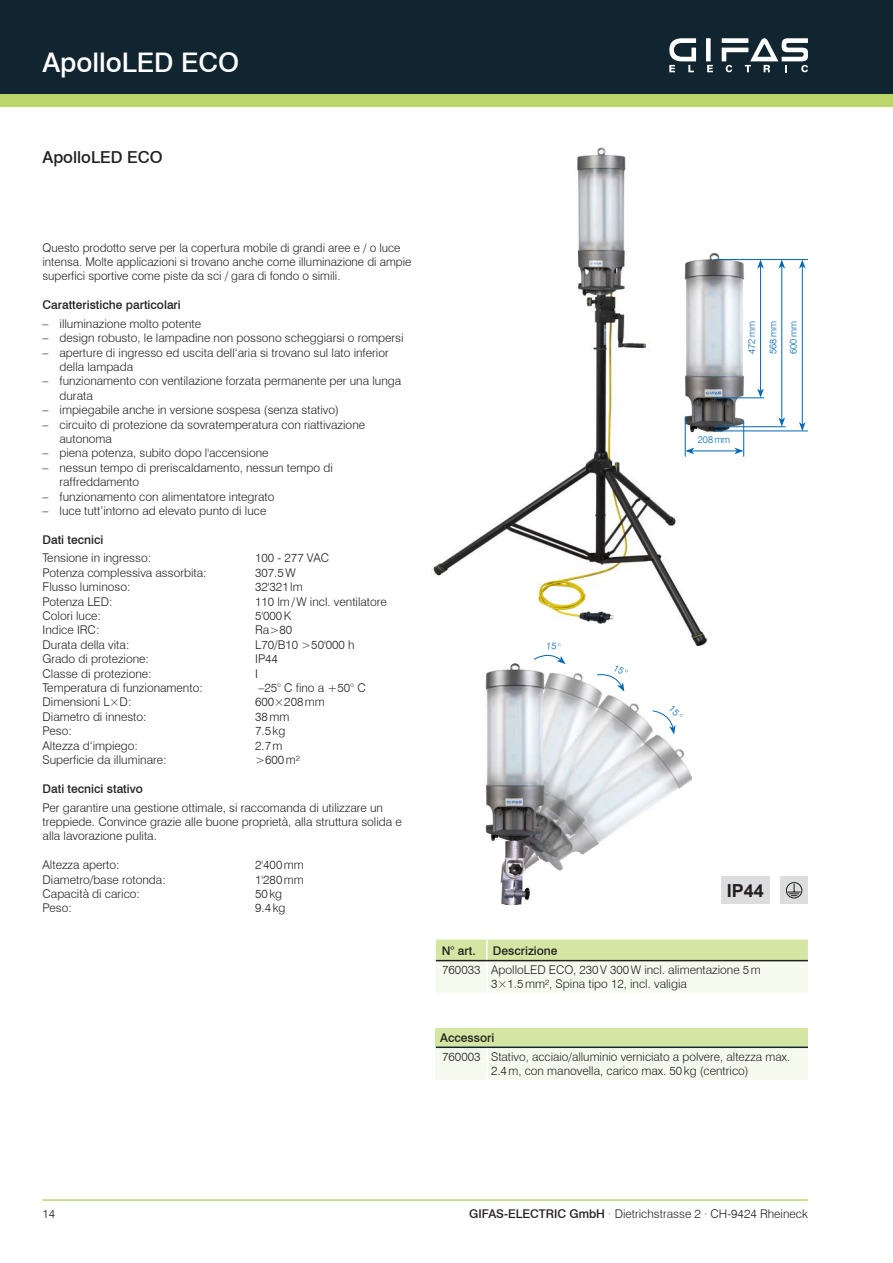
<style>
.page{position:relative;width:893px;height:1263px;background:#fff}
.page>*{position:absolute;margin:0;border:0;box-sizing:border-box;transform-origin:0 0}
.t1{font:500 27px "Swiss 721 BT";color:#fff}
.t2{font:700 18px "Arial";color:#231f20}
.t3{font:500 16.5px "Swiss 721 BT";color:#231f20}
.t4{font:300 12px/14.4px "Swiss 721 BT";color:#231f20}
.t5{font:500 12px "Swiss 721 BT";color:#231f20}
.t6{font:300 9.75px/21.3px "Swiss 721 BT";color:#0168b3}
.s1{font-weight:500}
</style>
<div class="page">
<div style="left:0;top:89px;width:893px;height:17px;background:#bbd76a"></div>
<div style="left:0;top:0;width:893px;height:94px;background:#112530"></div>
<hr style="left:43px;top:1199px;width:765px;height:2px;background:#bbd76a">
<div style="left:706px;top:38px;width:5px;height:23px;background:#fff"></div>
<svg style="left:669px;top:38px;width:27px;height:34px"></svg>
<svg style="left:707px;top:65px;width:6px;height:7px"></svg>
<svg style="left:722px;top:38px;width:86px;height:34px"></svg>
<img style="left:433px;top:147px;width:276px;height:499px">
<img style="left:681px;top:252px;width:69px;height:185px">
<hr style="left:714px;top:259px;width:94px;height:1px;background:#0168b3">
<hr style="left:714px;top:398px;width:50px;height:1px;background:#0168b3">
<hr style="left:692px;top:451px;width:45px;height:1px;background:#0168b3">
<svg style="left:686px;top:448px;width:8px;height:6px"></svg>
<svg style="left:734px;top:448px;width:9px;height:6px"></svg>
<hr style="left:685px;top:417px;width:1px;height:40px;background:#0168b3">
<hr style="left:743px;top:422px;width:1px;height:35px;background:#0168b3">
<hr style="left:714px;top:426px;width:72px;height:1px;background:#0168b3">
<hr style="left:714px;top:431px;width:94px;height:1px;background:#0168b3">
<hr style="left:760px;top:266px;width:1px;height:125px;background:#0168b3">
<svg style="left:757px;top:260px;width:7px;height:9px"></svg>
<svg style="left:757px;top:388px;width:7px;height:10px"></svg>
<hr style="left:781px;top:266px;width:1px;height:154px;background:#0168b3">
<svg style="left:778px;top:260px;width:7px;height:9px"></svg>
<svg style="left:778px;top:417px;width:7px;height:9px"></svg>
<hr style="left:802px;top:266px;width:1px;height:158px;background:#0168b3">
<svg style="left:799px;top:260px;width:7px;height:9px"></svg>
<svg style="left:799px;top:422px;width:7px;height:9px"></svg>
<img style="left:485px;top:663px;width:206px;height:241px">
<div style="left:780px;top:876px;width:28px;height:28px;background:#dcdddf"></div>
<div style="left:721px;top:876px;width:49px;height:28px;background:#dcdddf"></div>
<svg style="left:786px;top:882px;width:16px;height:16px"></svg>
<svg style="left:436px;top:939px;width:372px;height:54px;background:#e7f0cf"></svg>
<hr style="left:486px;top:961px;width:2px;height:32px;background:#fff">
<hr style="left:486px;top:939px;width:2px;height:21px;background:#fff">
<hr style="left:436px;top:960px;width:51px;height:1px;background:#231f20">
<hr style="left:487px;top:960px;width:321px;height:1px;background:#231f20">
<div style="left:436px;top:1028px;width:372px;height:19px;background:#d5e6a4"></div>
<div style="left:436px;top:1047px;width:51px;height:32px;background:#f6faee"></div>
<div style="left:487px;top:1047px;width:321px;height:32px;background:#f6faee"></div>
<hr style="left:436px;top:1046px;width:51px;height:2px;background:#112530">
<hr style="left:487px;top:1046px;width:321px;height:2px;background:#112530">
<hr style="left:486px;top:1048px;width:2px;height:31px;background:#fff">
<svg style="left:534px;top:642px;width:32px;height:22px"></svg>
<svg style="left:597px;top:664px;width:31px;height:28px"></svg>
<svg style="left:652px;top:705px;width:31px;height:29px"></svg>
<h1 class="t1" style="left:43px;top:46px;width:198px">ApolloLED ECO</h1>
<h3 class="t3" style="left:43px;top:147px;width:122px">ApolloLED ECO</h3>
<p class="t4" style="left:43px;top:240px;width:370px">Questo prodotto serve per la copertura mobile di grandi aree e / o luce intensa. Molte applicazioni si trovano anche come illuminazione di ampie superfici sportive come piste da sci / gara di fondo o simili.</p>
<p class="t5" style="left:43px;top:298px;width:140px">Caratteristiche particolari</p>
<p class="t4" style="left:43px;top:316px;width:160px">– illuminazione molto potente</p>
<p class="t4" style="left:43px;top:331px;width:363px">– design robusto, le lampadine non possono scheggiarsi o rompersi</p>
<p class="t4" style="left:60px;top:345px;width:331px;text-indent:-17px">– aperture di ingresso ed uscita dell‘aria si trovano sul lato inferior della lampada</p>
<p class="t4" style="left:60px;top:374px;width:343px;text-indent:-17px">– funzionamento con ventilazione forzata permanente per una lunga durata</p>
<p class="t4" style="left:43px;top:403px;width:298px">– impiegabile anche in versione sospesa (senza stativo)</p>
<p class="t4" style="left:60px;top:417px;width:307px;text-indent:-17px">– circuito di protezione da sovratemperatura con riattivazione autonoma</p>
<p class="t4" style="left:43px;top:446px;width:228px">– piena potenza, subito dopo l'accensione</p>
<p class="t4" style="left:60px;top:460px;width:275px;text-indent:-17px">– nessun tempo di preriscaldamento, nessun tempo di raffreddamento</p>
<p class="t4" style="left:43px;top:489px;width:233px">– funzionamento con alimentatore integrato</p>
<p class="t4" style="left:43px;top:503px;width:225px">– luce tutt’intorno ad elevato punto di luce</p>
<p class="t5" style="left:43px;top:532px;width:62px">Dati tecnici</p>
<p class="t4" style="left:43px;top:551px;width:110px">Tensione in ingresso:</p>
<p class="t4" style="left:255px;top:551px;width:76px">100 - 277 VAC</p>
<p class="t4" style="left:43px;top:565px;width:166px">Potenza complessiva assorbita:</p>
<p class="t4" style="left:255px;top:565px;width:42px">307.5W</p>
<p class="t4" style="left:43px;top:580px;width:90px">Flusso luminoso:</p>
<p class="t4" style="left:255px;top:580px;width:49px">32'321lm</p>
<p class="t4" style="left:43px;top:594px;width:72px">Potenza LED:</p>
<p class="t4" style="left:255px;top:594px;width:133px">110 lm/W incl. ventilatore</p>
<p class="t4" style="left:43px;top:608px;width:60px">Colori luce:</p>
<p class="t4" style="left:255px;top:608px;width:38px">5'000K</p>
<p class="t4" style="left:43px;top:623px;width:59px">Indice IRC:</p>
<p class="t4" style="left:255px;top:623px;width:38px">Ra&gt;80</p>
<p class="t4" style="left:43px;top:637px;width:88px">Durata della vita:</p>
<p class="t4" style="left:255px;top:637px;width:101px">L70/B10 &gt;50'000 h</p>
<p class="t4" style="left:43px;top:652px;width:108px">Grado di protezione:</p>
<p class="t4" style="left:255px;top:652px;width:24px">IP44</p>
<p class="t4" style="left:43px;top:666px;width:111px">Classe di protezione:</p>
<p class="t4" style="left:255px;top:666px;width:4px">I</p>
<p class="t4" style="left:43px;top:680px;width:162px">Temperatura di funzionamento:</p>
<p class="t4" style="left:258px;top:680px;width:109px">–25° C fino a +50° C</p>
<p class="t4" style="left:43px;top:695px;width:90px">Dimensioni L×D:</p>
<p class="t4" style="left:255px;top:695px;width:71px">600×208mm</p>
<p class="t4" style="left:43px;top:709px;width:106px">Diametro di innesto:</p>
<p class="t4" style="left:255px;top:709px;width:36px">38mm</p>
<p class="t4" style="left:43px;top:724px;width:31px">Peso:</p>
<p class="t4" style="left:255px;top:724px;width:32px">7.5kg</p>
<p class="t4" style="left:43px;top:738px;width:97px">Altezza d‘impiego:</p>
<p class="t4" style="left:255px;top:738px;width:29px">2.7m</p>
<p class="t4" style="left:43px;top:752px;width:126px">Superficie da illuminare:</p>
<p class="t4" style="left:255px;top:752px;width:46px">&gt;600m²</p>
<p class="t5" style="left:43px;top:781px;width:102px">Dati tecnici stativo</p>
<p class="t4" style="left:43px;top:800px;width:361px">Per garantire una gestione ottimale, si raccomanda di utilizzare un treppiede. Convince grazie alle buone proprietà, alla struttura solida e alla lavorazione pulita.</p>
<p class="t4" style="left:43px;top:857px;width:79px">Altezza aperto:</p>
<p class="t4" style="left:255px;top:857px;width:50px">2'400mm</p>
<p class="t4" style="left:43px;top:872px;width:125px">Diametro/base rotonda:</p>
<p class="t4" style="left:255px;top:872px;width:50px">1'280mm</p>
<p class="t4" style="left:43px;top:886px;width:99px">Capacità di carico:</p>
<p class="t4" style="left:255px;top:886px;width:29px">50kg</p>
<p class="t4" style="left:43px;top:901px;width:31px">Peso:</p>
<p class="t4" style="left:255px;top:901px;width:32px">9.4kg</p>
<p class="t6" style="left:741px;top:354px;width:34px;rotate:-90deg">472mm<br>568mm</p>
<p class="t6" style="left:783px;top:354px;width:34px;rotate:-90deg">600mm</p>
<p class="t6" style="left:698px;top:429px;width:34px">208mm</p>
<h2 class="t2" style="left:727px;top:878px;width:39px">IP44</h2>
<p class="t5" style="left:442px;top:943px;width:35px">N° art.</p>
<p class="t5" style="left:493px;top:943px;width:66px">Descrizione</p>
<p class="t4" style="left:491px;top:962px;width:271px;text-indent:-49px">760033 ApolloLED ECO, 230V 300W incl. alimentazione 5m<br>3×1.5mm², Spina tipo 12, incl. valigia</p>
<p class="t5" style="left:440px;top:1031px;width:56px">Accessori</p>
<p class="t4" style="left:491px;top:1049px;width:300px;text-indent:-49px">760003 Stativo, acciaio/alluminio verniciato a polvere, altezza max.<br>2.4m, con manovella, carico max. 50kg (centrico)</p>
<p class="t4" style="left:43px;top:1207px;width:14px">14</p>
<p class="t4" style="left:469px;top:1207px;width:340px"><span class="s1">GIFAS-ELECTRIC GmbH</span> · Dietrichstrasse 2 · CH-9424 Rheineck</p>
</div>
